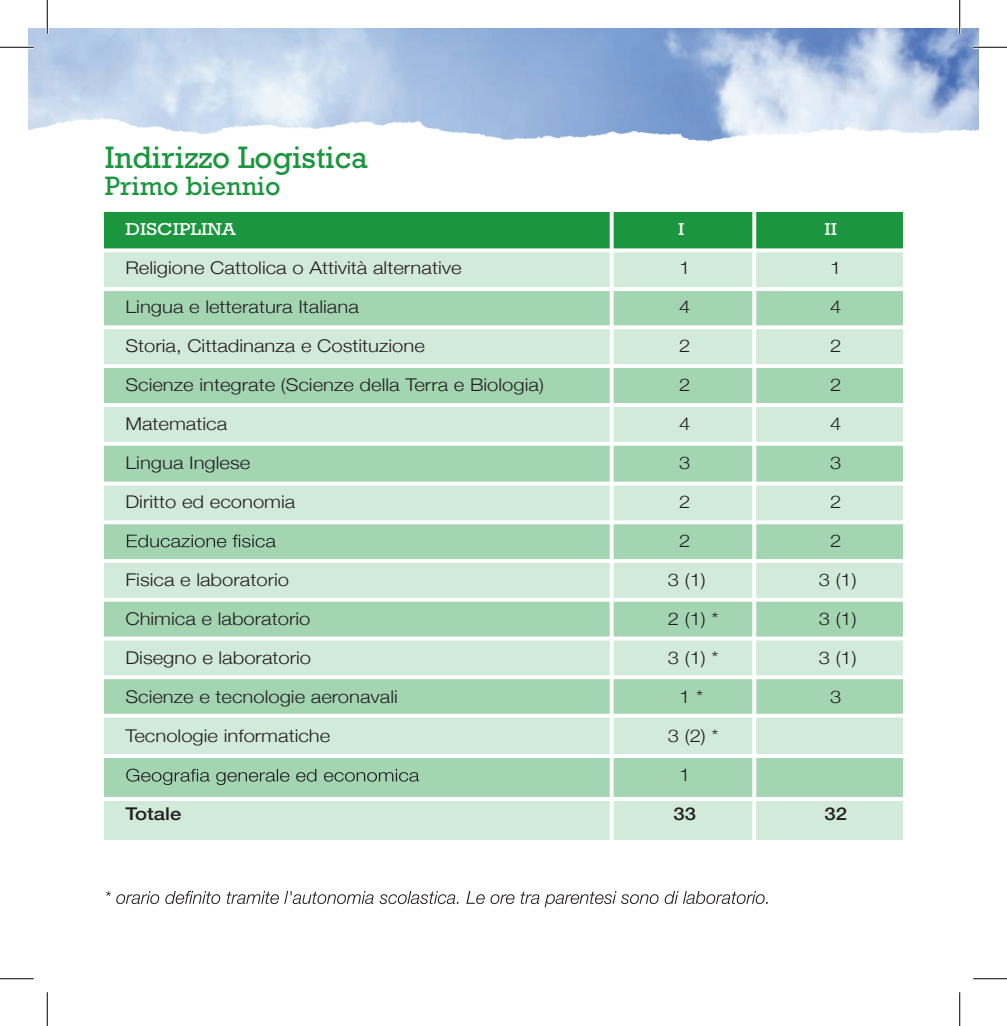
<style>
.page{position:relative;width:1007px;height:1026px;background:#fff}
.page>*{position:absolute;margin:0;border:0;box-sizing:border-box;transform-origin:0 0}
.t1{font:31.5px "Rockwell";color:#1b953e}
.t2{font:27px "Rockwell";color:#1b953e}
.t3{font:300 17.55px "Helvetica Neue";color:#231f20;scale:1.15 1}
.t4{font:17.55px "Rockwell";color:#fff;scale:1.15 1}
.t5{font:500 17.55px "Helvetica Neue";color:#231f20;scale:1.15 1}
</style>
<div class="page">
<img style="left:28px;top:28px;width:950px;height:81px">
<img style="left:28px;top:109px;width:950px;height:117px">
<div style="left:105px;top:212px;width:798px;height:38px;background:#1b953e"></div>
<div style="left:105px;top:250px;width:798px;height:39px;background:#d2ead9"></div>
<div style="left:105px;top:289px;width:798px;height:39px;background:#a4d5b2"></div>
<div style="left:105px;top:328px;width:798px;height:38px;background:#d2ead9"></div>
<div style="left:105px;top:366px;width:798px;height:39px;background:#a4d5b2"></div>
<div style="left:105px;top:405px;width:798px;height:39px;background:#d2ead9"></div>
<div style="left:105px;top:444px;width:798px;height:39px;background:#a4d5b2"></div>
<div style="left:105px;top:483px;width:798px;height:38px;background:#d2ead9"></div>
<div style="left:105px;top:521px;width:798px;height:39px;background:#a4d5b2"></div>
<div style="left:105px;top:560px;width:798px;height:39px;background:#d2ead9"></div>
<div style="left:105px;top:599px;width:798px;height:39px;background:#a4d5b2"></div>
<div style="left:105px;top:638px;width:798px;height:38px;background:#d2ead9"></div>
<div style="left:105px;top:676px;width:798px;height:39px;background:#a4d5b2"></div>
<div style="left:105px;top:758px;width:798px;height:39px;background:#a4d5b2"></div>
<div style="left:105px;top:715px;width:798px;height:39px;background:#d2ead9"></div>
<div style="left:105px;top:801px;width:798px;height:38px;background:#d2ead9"></div>
<svg style="left:104px;top:248px;width:799px;height:4px;background:#e7f3ea"></svg>
<svg style="left:104px;top:325px;width:799px;height:4px;background:#f7fbf8"></svg>
<hr style="left:94px;top:403px;width:814px;height:4px;background:#fff">
<svg style="left:104px;top:481px;width:799px;height:4px;background:#f0f8f2"></svg>
<hr style="left:94px;top:559px;width:814px;height:4px;background:#fff">
<svg style="left:104px;top:636px;width:799px;height:4px;background:#f2f9f4"></svg>
<hr style="left:94px;top:287px;width:814px;height:4px;background:#fff">
<hr style="left:94px;top:364px;width:814px;height:4px;background:#fff">
<svg style="left:104px;top:442px;width:799px;height:4px;background:#f8fbf9"></svg>
<svg style="left:104px;top:520px;width:799px;height:4px;background:#fafdfb"></svg>
<svg style="left:104px;top:598px;width:799px;height:4px;background:#f9fcf9"></svg>
<svg style="left:104px;top:675px;width:799px;height:4px;background:#fbfdfc"></svg>
<hr style="left:94px;top:714px;width:814px;height:3px;background:#fff">
<svg style="left:609px;top:204px;width:4px;height:636px;fill:#fff"></svg>
<svg style="left:752px;top:204px;width:4px;height:636px;background:#f9fcfa"></svg>
<svg style="left:127px;top:534px;width:149px;height:13px"></svg>
<svg style="left:126px;top:768px;width:293px;height:17px"></svg>
<svg style="left:106px;top:891px;width:662px;height:16px"></svg>
<hr style="left:0;top:46px;width:34px;height:3px;background:#fff">
<hr style="left:973px;top:46px;width:34px;height:3px;background:#fff">
<hr style="left:46px;top:0;width:3px;height:34px;background:#fff">
<hr style="left:958px;top:0;width:3px;height:34px;background:#fff">
<hr style="left:0;top:47px;width:34px;height:1px;background:#000">
<hr style="left:973px;top:47px;width:34px;height:1px;background:#000">
<hr style="left:0;top:978px;width:34px;height:1px;background:#000">
<hr style="left:973px;top:978px;width:34px;height:1px;background:#000">
<hr style="left:47px;top:0;width:1px;height:34px;background:#000">
<hr style="left:47px;top:992px;width:1px;height:34px;background:#000">
<hr style="left:959px;top:0;width:1px;height:34px;background:#000">
<hr style="left:959px;top:992px;width:1px;height:34px;background:#000">
<h1 class="t1" style="left:105px;top:139px;width:265px">Indirizzo Logistica</h1>
<h2 class="t2" style="left:105px;top:170px;width:177px">Primo biennio</h2>
<p class="t4" style="left:125px;top:219px;width:98px">DISCIPLINA</p>
<p class="t4" style="left:678px;top:219px;width:7px">I</p>
<p class="t4" style="left:824px;top:219px;width:13px">II</p>
<p class="t3" style="left:125px;top:253px;width:294px">Religione Cattolica o Attività alternative</p>
<p class="t3" style="left:679px;top:253px;width:11px">1</p>
<p class="t3" style="left:830px;top:253px;width:11px">1</p>
<p class="t3" style="left:125px;top:292px;width:204px">Lingua e letteratura Italiana</p>
<p class="t3" style="left:679px;top:292px;width:11px">4</p>
<p class="t3" style="left:830px;top:292px;width:11px">4</p>
<p class="t3" style="left:125px;top:331px;width:262px">Storia, Cittadinanza e Costituzione</p>
<p class="t3" style="left:679px;top:331px;width:11px">2</p>
<p class="t3" style="left:830px;top:331px;width:11px">2</p>
<p class="t3" style="left:125px;top:370px;width:365px">Scienze integrate (Scienze della Terra e Biologia)</p>
<p class="t3" style="left:679px;top:370px;width:11px">2</p>
<p class="t3" style="left:830px;top:370px;width:11px">2</p>
<p class="t3" style="left:125px;top:410px;width:90px">Matematica</p>
<p class="t3" style="left:679px;top:410px;width:11px">4</p>
<p class="t3" style="left:830px;top:410px;width:11px">4</p>
<p class="t3" style="left:125px;top:449px;width:110px">Lingua Inglese</p>
<p class="t3" style="left:679px;top:449px;width:11px">3</p>
<p class="t3" style="left:830px;top:449px;width:11px">3</p>
<p class="t3" style="left:125px;top:488px;width:149px">Diritto ed economia</p>
<p class="t3" style="left:679px;top:488px;width:11px">2</p>
<p class="t3" style="left:830px;top:488px;width:11px">2</p>
<p class="t3" style="left:679px;top:527px;width:11px">2</p>
<p class="t3" style="left:830px;top:527px;width:11px">2</p>
<p class="t3" style="left:125px;top:566px;width:144px">Fisica e laboratorio</p>
<p class="t3" style="left:668px;top:566px;width:34px">3 (1)</p>
<p class="t3" style="left:818px;top:566px;width:34px">3 (1)</p>
<p class="t3" style="left:125px;top:605px;width:162px">Chimica e laboratorio</p>
<p class="t3" style="left:668px;top:605px;width:46px">2 (1) *</p>
<p class="t3" style="left:818px;top:605px;width:34px">3 (1)</p>
<p class="t3" style="left:125px;top:644px;width:163px">Disegno e laboratorio</p>
<p class="t3" style="left:668px;top:644px;width:46px">3 (1) *</p>
<p class="t3" style="left:818px;top:644px;width:34px">3 (1)</p>
<p class="t3" style="left:125px;top:683px;width:238px">Scienze e tecnologie aeronavali</p>
<p class="t3" style="left:679px;top:683px;width:22px">1 *</p>
<p class="t3" style="left:830px;top:683px;width:11px">3</p>
<p class="t3" style="left:125px;top:722px;width:180px">Tecnologie informatiche</p>
<p class="t3" style="left:668px;top:722px;width:46px">3 (2) *</p>
<p class="t3" style="left:679px;top:761px;width:11px">1</p>
<p class="t5" style="left:125px;top:800px;width:50px">Totale</p>
<p class="t5" style="left:673px;top:800px;width:21px">33</p>
<p class="t5" style="left:824px;top:800px;width:21px">32</p>
</div>
